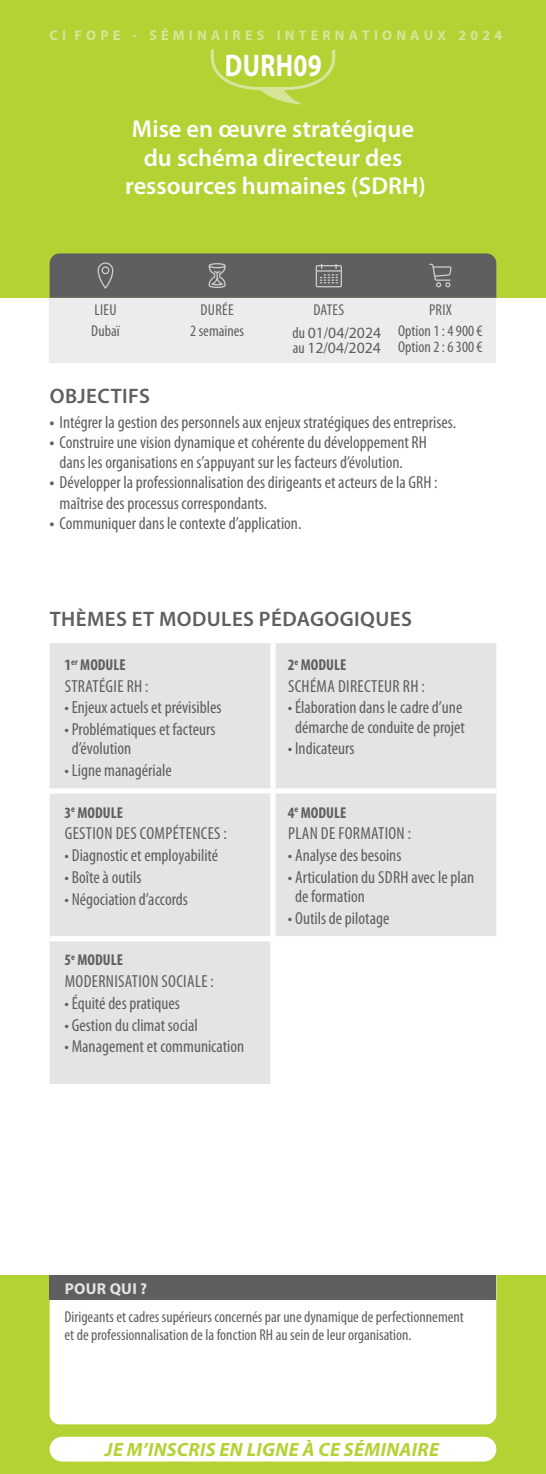
<style>
.page{position:relative;width:546px;height:1474px;background:#fff}
.page>*{position:absolute;margin:0;border:0;box-sizing:border-box;transform-origin:0 0}
.t1{font:700 31.5px "Myriad Pro";letter-spacing:.02em;color:#fff;scale:.8 1}
.t2{font:600 24.5px/28px "Myriad Pro";color:#fff;text-align:center}
.t3{font:600 21px "Myriad Pro";letter-spacing:.02em;color:#5f5f62}
.t4{font:italic 700 19.25px "Myriad Pro";letter-spacing:.02em;color:#b3d234}
.t5{font:condensed 17.5px/19.2px "Myriad Pro";color:#5f5f62}
.t6{font:condensed 17.5px "Myriad Pro";letter-spacing:.02em;color:#5f5f62}
.t7{font:condensed 15.75px/21.7px "Myriad Pro";color:#5f5f62}
.t8{font:700 condensed 15.75px "Myriad Pro";color:#5f5f62}
.t9{font:15.75px "Myriad Pro";color:#5f5f62}
.t10{font:700 15.75px "Myriad Pro";letter-spacing:.02em;color:#e3e4e6}
.t11{font:700 14px "Myriad Pro";letter-spacing:.3em;color:#d7e59a}
.s1{font-stretch:normal}
.s2{font-stretch:condensed}
.s3{font-weight:700}
</style>
<div class="page">
<div style="left:0;top:1275px;width:546px;height:198px;background:#b3d234"></div>
<div style="left:50px;top:298px;width:446px;height:64px;background:#ececee"></div>
<div style="left:50px;top:1300px;width:446px;height:124px;background:#fff"></div>
<div style="left:0;top:0;width:546px;height:298px;background:#b3d234"></div>
<svg style="left:50px;top:253px;width:446px;height:45px;background:#636464"></svg>
<div style="left:50px;top:1275px;width:446px;height:25px;background:#5f5f62"></div>
<div style="left:50px;top:643px;width:446px;height:440px;background:#e3e4e6"></div>
<div style="left:273px;top:938px;width:223px;height:148px;background:#fff"></div>
<div style="left:270px;top:643px;width:5px;height:145px;background:#fff"></div>
<div style="left:50px;top:788px;width:223px;height:5px;background:#fff"></div>
<div style="left:273px;top:788px;width:223px;height:5px;background:#fff"></div>
<div style="left:270px;top:793px;width:5px;height:143px;background:#fff"></div>
<div style="left:50px;top:936px;width:223px;height:5px;background:#fff"></div>
<div style="left:273px;top:936px;width:223px;height:5px;background:#fff"></div>
<div style="left:270px;top:941px;width:5px;height:142px;background:#fff"></div>
<svg style="left:211px;top:50px;width:124px;height:54px"></svg>
<div style="left:50px;top:1436px;width:446px;height:25px;background:#fff;border-radius:12px"></div>
<p class="t11" style="left:50px;top:26px;width:454px">CI FOPE - SÉMINAIRES INTERNATIONAUX 2024</p>
<h1 class="t1" style="left:225px;top:45px;width:123px">DURH09</h1>
<h2 class="t2" style="left:125px;top:116px;width:302px">Mise en œuvre stratégique du schéma directeur des ressources humaines (SDRH)</h2>
<p class="t7" style="left:190px;top:299px;width:55px;text-align:center">DURÉE<br>2 semaines</p>
<p class="t7" style="left:91px;top:299px;width:30px">LIEU<br>Dubaï</p>
<p class="t7" style="left:292px;top:298px;width:90px;line-height:23.1px;text-indent:21px">DATES<br>du <span class="s1">01</span>/<span class="s1">04</span>/<span class="s1">2024</span></p>
<p class="t9" style="left:293px;top:338px;width:89px"><span class="s2">au</span> 12<span class="s2">/</span>04<span class="s2">/</span>2024</p>
<p class="t7" style="left:398px;top:299px;width:86px;text-align:center">PRIX<br>Option 1 : 4 900 €</p>
<p class="t7" style="left:398px;top:336px;width:86px">Option 2 : 6 300 €</p>
<p class="t3" style="left:50px;top:384px;width:102px">OBJECTIFS</p>
<p class="t5" style="left:50px;top:413px;width:408px"><span class="s3">•</span> Intégrer la gestion des personnels aux enjeux stratégiques des entreprises.</p>
<p class="t5" style="left:60px;top:432px;width:369px;line-height:20.1px;text-indent:-10px"><span class="s3">•</span> Construire une vision dynamique et cohérente du développement RH dans les organisations en s’appuyant sur les facteurs d’évolution.</p>
<p class="t5" style="left:60px;top:473px;width:379px;line-height:20.1px;text-indent:-10px"><span class="s3">•</span> Développer la professionnalisation des dirigeants et acteurs de la GRH : maîtrise des processus correspondants.</p>
<p class="t5" style="left:50px;top:513px;width:253px"><span class="s3">•</span> Communiquer dans le contexte d’application.</p>
<p class="t3" style="left:50px;top:607px;width:363px">THÈMES ET MODULES PÉDAGOGIQUES</p>
<p class="t8" style="left:64px;top:654px;width:63px">1<sup>er</sup> MODULE</p>
<p class="t6" style="left:65px;top:676px;width:85px">STRATÉGIE RH :</p>
<p class="t5" style="left:64px;top:698px;width:158px">• Enjeux actuels et prévisibles</p>
<p class="t5" style="left:72px;top:720px;width:145px;text-indent:-7px">• Problématiques et facteurs d’évolution</p>
<p class="t5" style="left:64px;top:761px;width:109px">• Ligne managériale</p>
<p class="t8" style="left:288px;top:654px;width:60px">2<sup>e</sup> MODULE</p>
<p class="t6" style="left:288px;top:676px;width:138px">SCHÉMA DIRECTEUR RH :</p>
<p class="t5" style="left:288px;top:698px;width:178px;text-align:center">• Élaboration dans le cadre d’une démarche de conduite de projet</p>
<p class="t5" style="left:288px;top:739px;width:68px">• Indicateurs</p>
<p class="t8" style="left:64px;top:802px;width:60px">3<sup>e</sup> MODULE</p>
<p class="t6" style="left:65px;top:824px;width:164px">GESTION DES COMPÉTENCES :</p>
<p class="t5" style="left:64px;top:846px;width:155px">• Diagnostic et employabilité</p>
<p class="t5" style="left:64px;top:867px;width:78px">• Boîte à outils</p>
<p class="t5" style="left:64px;top:889px;width:125px">• Négociation d’accords</p>
<p class="t8" style="left:64px;top:950px;width:60px">5<sup>e</sup> MODULE</p>
<p class="t6" style="left:65px;top:972px;width:151px">MODERNISATION SOCIALE :</p>
<p class="t5" style="left:64px;top:993px;width:117px">• Équité des pratiques</p>
<p class="t5" style="left:64px;top:1015px;width:135px">• Gestion du climat social</p>
<p class="t5" style="left:64px;top:1037px;width:181px">• Management et communication</p>
<p class="t8" style="left:288px;top:802px;width:60px">4<sup>e</sup> MODULE</p>
<p class="t6" style="left:288px;top:824px;width:124px">PLAN DE FORMATION :</p>
<p class="t5" style="left:288px;top:846px;width:115px">• Analyse des besoins</p>
<p class="t5" style="left:295px;top:867px;width:181px;text-indent:-7px">• Articulation du SDRH avec le plan de formation</p>
<p class="t5" style="left:288px;top:908px;width:103px">• Outils de pilotage</p>
<p class="t10" style="left:65px;top:1278px;width:84px">POUR QUI ?</p>
<p class="t7" style="left:65px;top:1308px;width:401px;line-height:17.5px">Dirigeants et cadres supérieurs concernés par une dynamique de perfectionnement et de professionnalisation de la fonction RH au sein de leur organisation.</p>
<p class="t4" style="left:105px;top:1437px;width:335px">JE M’INSCRIS EN LIGNE À CE SÉMINAIRE</p>
</div>
